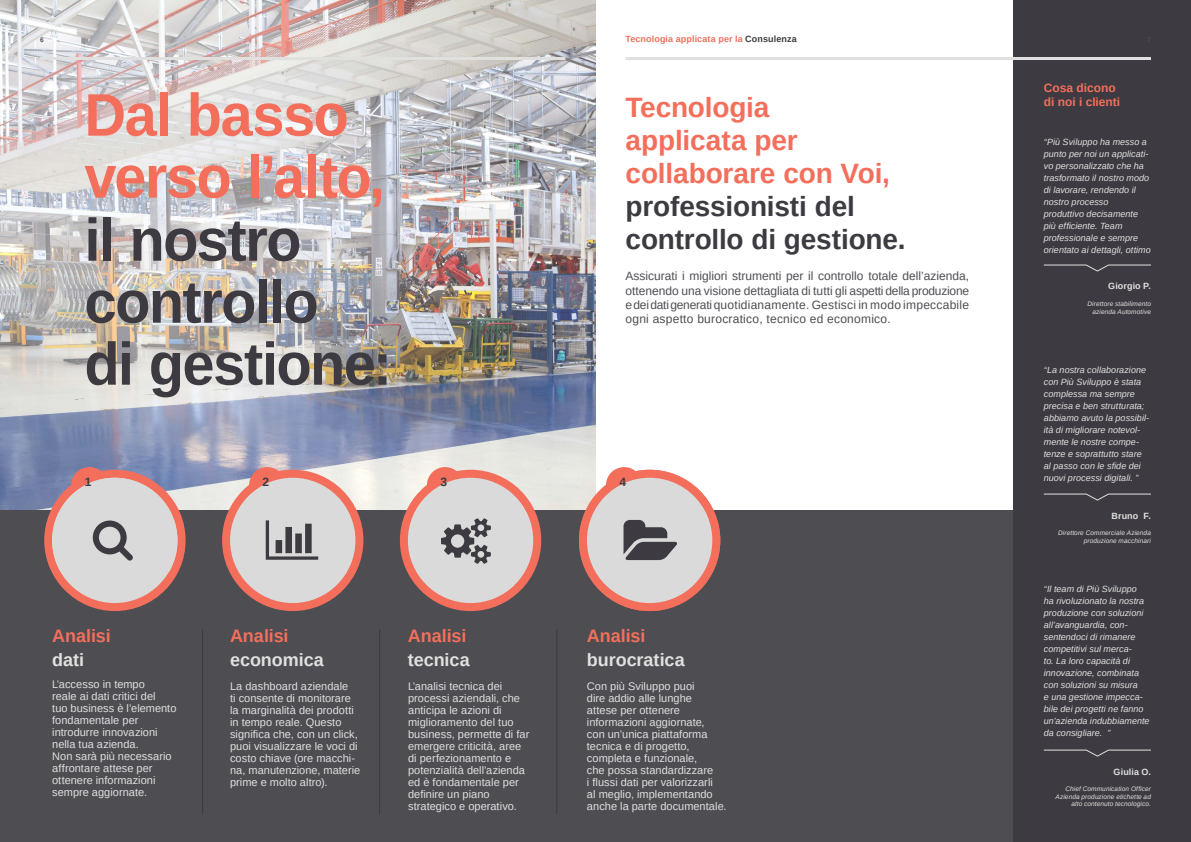
<style>
.page{position:relative;width:1191px;height:842px;background:#fff}
.page>*{position:absolute;margin:0;border:0;box-sizing:border-box;transform-origin:0 0}
.t1{font:700 60px/62px "Liberation Sans";letter-spacing:-.025em;color:#3d3b41;scale:.96 1}
.t2{font:700 60px/62px "Liberation Sans";letter-spacing:-.025em;color:#f36f5c;scale:.96 1}
.t3{font:700 28px/33px "Liberation Sans";letter-spacing:-.005em;color:#f36f5c}
.t4{font:700 28px/33px "Liberation Sans";letter-spacing:-.005em;color:#3d3b41}
.t5{font:700 18px "Liberation Sans";color:#e0e0df}
.t6{font:700 18px "Liberation Sans";letter-spacing:-.005em;color:#f36f5c}
.t7{font:12px/14.4px "Liberation Sans";letter-spacing:.02em;color:#4d4d52;text-align:justify}
.t8{font:700 12px/14.4px "Liberation Sans";color:#f36f5c}
.t9{font:700 12px "Liberation Sans";color:#3d3b41}
.t10{font:11px/12px "Liberation Sans";color:#e0e0df}
.t11{font:italic 9px/12px "Liberation Sans";letter-spacing:.005em;color:#e0e0df}
.t12{font:700 9px "Liberation Sans";letter-spacing:.01em;color:#f36f5c}
.t13{font:700 9px "Liberation Sans";letter-spacing:.01em;color:#e0e0df}
.t14{font:italic 6.5px/7.8px "Liberation Sans";letter-spacing:.015em;color:#e0e0df;text-align:right}
.t15{font:700 6.5px "Liberation Sans";color:#4d4d52}
.s1{color:#3d3b41}
</style>
<div class="page">
<img style="left:0;top:0;width:596px;height:510px">
<div style="left:0;top:510px;width:546px;height:332px;background:#4d4d52"></div>
<div style="left:535px;top:510px;width:482px;height:332px;background:#4d4d52"></div>
<div style="left:71px;top:467px;width:37px;height:36px;background:#f36f5c;border-radius:50%"></div>
<div style="left:249px;top:467px;width:36px;height:36px;background:#f36f5c;border-radius:50%"></div>
<div style="left:427px;top:467px;width:36px;height:36px;background:#f36f5c;border-radius:50%"></div>
<div style="left:606px;top:467px;width:36px;height:36px;background:#f36f5c;border-radius:50%"></div>
<div style="left:44px;top:470px;width:142px;height:141px;background:#f36f5c;border-radius:50%"></div>
<div style="left:222px;top:470px;width:141px;height:141px;background:#f36f5c;border-radius:50%"></div>
<div style="left:400px;top:470px;width:141px;height:141px;background:#f36f5c;border-radius:50%"></div>
<div style="left:579px;top:470px;width:141px;height:141px;background:#f36f5c;border-radius:50%"></div>
<img style="left:52px;top:478px;width:126px;height:94px">
<div style="left:230px;top:478px;width:125px;height:125px;background:#dadada;border-radius:63px"></div>
<div style="left:52px;top:478px;width:125px;height:125px;background:#dadada;border-radius:63px"></div>
<div style="left:408px;top:478px;width:125px;height:125px;background:#dadada;border-radius:63px"></div>
<div style="left:587px;top:478px;width:125px;height:125px;background:#dadada;border-radius:63px"></div>
<hr style="left:556px;top:629px;width:1px;height:185px;background:#3d3b41">
<hr style="left:379px;top:629px;width:1px;height:185px;background:#3d3b41">
<hr style="left:202px;top:629px;width:1px;height:185px;background:#3d3b41">
<div style="left:1013px;top:0;width:178px;height:842px;background:#3d3b41"></div>
<svg style="left:1043px;top:265px;width:108px;height:7px"></svg>
<svg style="left:1043px;top:494px;width:108px;height:7px"></svg>
<svg style="left:1043px;top:750px;width:108px;height:7px"></svg>
<svg style="left:623px;top:520px;width:54px;height:40px;background:#706f73"></svg>
<svg style="left:93px;top:520px;width:40px;height:41px;background:#9e9da0"></svg>
<svg style="left:441px;top:518px;width:50px;height:46px;background:#969597"></svg>
<svg style="left:266px;top:520px;width:52px;height:40px;background:#98989a"></svg>
<hr style="left:40px;top:57px;width:525px;height:3px;background:#e0e0df">
<hr style="left:625px;top:57px;width:526px;height:3px;background:#e0e0df">
<p class="t15" style="left:40px;top:35px;width:5px">6</p>
<h1 class="t2" style="left:84px;top:85px;width:314px">Dal basso verso l’alto,</h1>
<h1 class="t1" style="left:84px;top:210px;width:322px">il nostro controllo<br>di gestione:</h1>
<p class="t12" style="left:625px;top:33px;width:173px">Tecnologia applicata per la <span class="s1">Consulenza</span></p>
<h2 class="t3" style="left:625px;top:92px;width:266px">Tecnologia applicata per collaborare con Voi,</h2>
<h2 class="t4" style="left:625px;top:191px;width:282px">professionisti del controllo di gestione.</h2>
<p class="t7" style="left:625px;top:269px;width:345px">Assicurati i migliori strumenti per il controllo totale dell’azienda, ottenendo una visione dettagliata di tutti gli aspetti della produzione e dei dati generati quotidianamente. Gestisci in modo impeccabile ogni aspetto burocratico, tecnico ed economico.</p>
<p class="t9" style="left:85px;top:474px;width:8px">1</p>
<p class="t9" style="left:263px;top:474px;width:8px">2</p>
<p class="t9" style="left:440px;top:474px;width:8px">3</p>
<p class="t9" style="left:619px;top:474px;width:8px">4</p>
<h3 class="t6" style="left:52px;top:623px;width:60px">Analisi</h3>
<h3 class="t5" style="left:52px;top:647px;width:34px">dati</h3>
<h3 class="t6" style="left:230px;top:623px;width:60px">Analisi</h3>
<h3 class="t5" style="left:230px;top:647px;width:95px">economica</h3>
<h3 class="t6" style="left:408px;top:623px;width:60px">Analisi</h3>
<h3 class="t5" style="left:408px;top:647px;width:63px">tecnica</h3>
<h3 class="t6" style="left:587px;top:623px;width:60px">Analisi</h3>
<h3 class="t5" style="left:587px;top:647px;width:99px">burocratica</h3>
<p class="t10" style="left:52px;top:678px;width:126px">L’accesso in tempo<br>reale ai dati critici del<br>tuo business è l’elemento fondamentale per introdurre innovazioni nella tua azienda.<br>Non sarà più necessario affrontare attese per ottenere informazioni sempre aggiornate.</p>
<p class="t10" style="left:230px;top:680px;width:132px">La dashboard aziendale<br>ti consente di monitorare la marginalità dei prodotti in tempo reale. Questo significa che, con un click, puoi visualizzare le voci di costo chiave (ore macchi&shy;na, manutenzione, materie prime e molto altro).</p>
<p class="t10" style="left:408px;top:680px;width:123px">L’analisi tecnica dei processi aziendali, che anticipa le azioni di miglioramento del tuo business, permette di far emergere criticità, aree di perfezionamento e potenzialità dell’azienda ed è fondamentale per definire un piano strategico e operativo.</p>
<p class="t10" style="left:587px;top:680px;width:141px">Con più Sviluppo puoi<br>dire addio alle lunghe<br>attese per ottenere informazioni aggiornate,<br>con un’unica piattaforma tecnica e di progetto, completa e funzionale,<br>che possa standardizzare<br>i flussi dati per valorizzarli<br>al meglio, implementando anche la parte documentale.</p>
<p class="t8" style="left:1043px;top:81px;width:78px">Cosa dicono di noi i clienti</p>
<p class="t11" style="left:1043px;top:135px;width:108px">“Più Sviluppo ha messo a punto per noi un applicati&shy;vo personalizzato che ha trasformato il nostro modo di lavorare, rendendo il nostro processo produttivo decisamente più efficiente. Team professionale e sempre orientato ai dettagli, ottimo</p>
<p class="t13" style="left:1108px;top:280px;width:44px">Giorgio P.</p>
<p class="t14" style="left:1087px;top:300px;width:65px">Direttore stabilimento azienda Automotive</p>
<p class="t11" style="left:1043px;top:363px;width:107px">“La nostra collaborazione con Più Sviluppo è stata complessa ma sempre precisa e ben strutturata; abbiamo avuto la possibil&shy;ità di migliorare notevol&shy;mente le nostre compe&shy;tenze e soprattutto stare al passo con le sfide dei nuovi processi digitali. ”</p>
<p class="t13" style="left:1111px;top:509px;width:41px">Bruno F.</p>
<p class="t14" style="left:1058px;top:529px;width:94px">Direttore Commerciale Azienda produzione macchinari</p>
<p class="t11" style="left:1043px;top:582px;width:107px">“Il team di Più Sviluppo<br>ha rivoluzionato la nostra produzione con soluzioni all’avanguardia, con&shy;sentendoci di rimanere competitivi sul merca-<br>to. La loro capacità di innovazione, combinata con soluzioni su misura<br>e una gestione impecca&shy;bile dei progetti ne fanno un’azienda indubbiamente da consigliare. ”</p>
<p class="t13" style="left:1113px;top:765px;width:39px">Giulia O.</p>
<p class="t14" style="left:1055px;top:785px;width:97px">Chief Communication Officer<br>Azienda produzione etichette ad alto contenuto tecnologico.</p>
</div>
